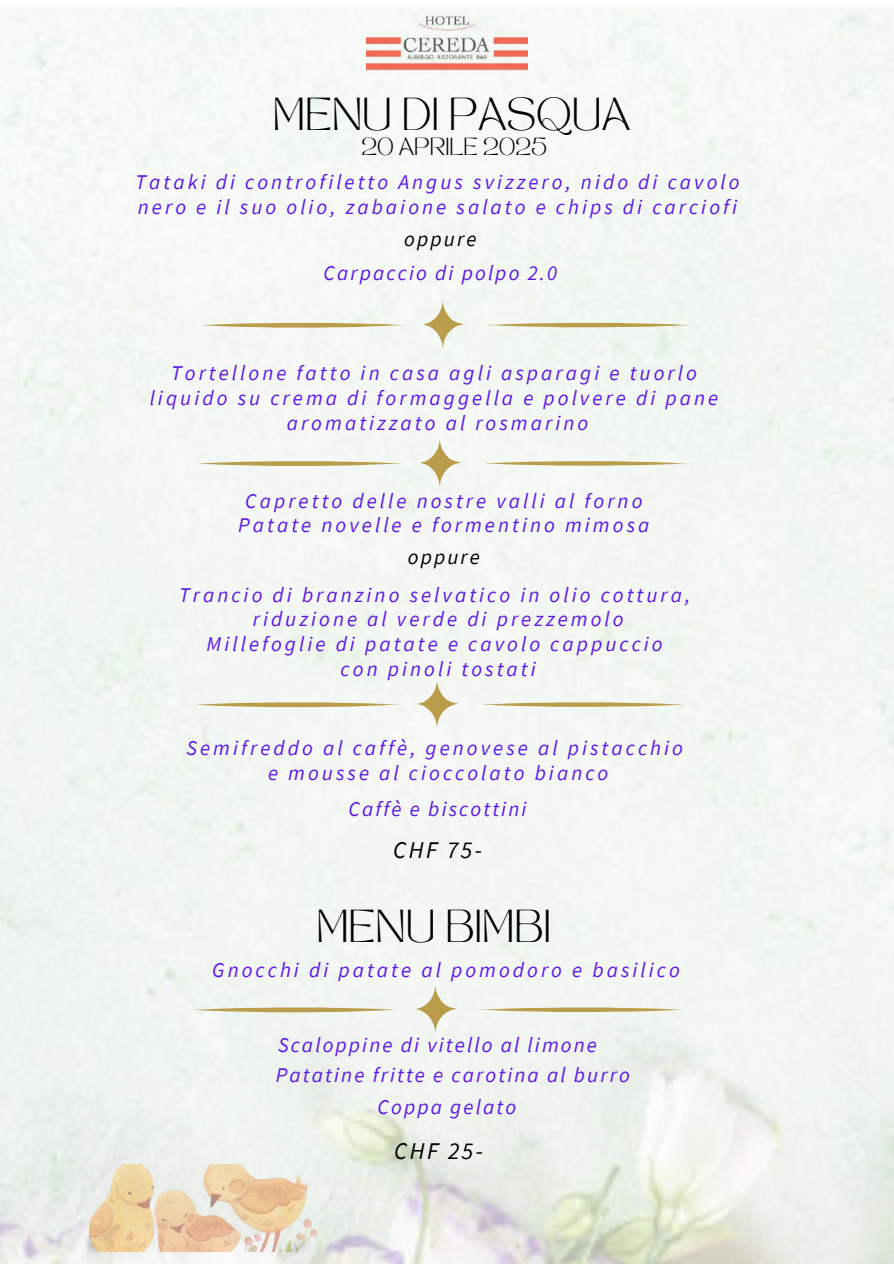
<style>
.page{position:relative;width:894px;height:1264px;background:#fff}
.page>*{position:absolute;margin:0;border:0;box-sizing:border-box;transform-origin:0 0}
.t1{font:32.25px "TAN MONCHERI Regular";color:#000}
.t2{font:italic 24px "Source Sans Pro";letter-spacing:.1em;color:#000}
.t3{font:italic 21px/24.8px "Source Sans Pro";letter-spacing:.145em;color:#5e17eb;text-align:center}
.t4{font:italic 21px/29.2px "Source Sans Pro";letter-spacing:.1em;color:#5e17eb}
.t5{font:italic 21px "Source Sans Pro";letter-spacing:.1em;color:#000}
.t6{font:17.25px "TAN MONCHERI Regular";color:#000}
</style>
<div class="page">
<img style="left:0;top:7px;width:893px;height:1256px">
<img style="left:89px;top:1164px;width:227px;height:87px">
<svg style="left:487px;top:323px;width:203px;height:4px"></svg>
<svg style="left:202px;top:323px;width:202px;height:4px"></svg>
<svg style="left:420px;top:299px;width:43px;height:50px"></svg>
<svg style="left:484px;top:461px;width:203px;height:4px"></svg>
<svg style="left:199px;top:461px;width:203px;height:5px"></svg>
<svg style="left:418px;top:437px;width:42px;height:51px"></svg>
<svg style="left:481px;top:702px;width:203px;height:4px"></svg>
<svg style="left:196px;top:702px;width:203px;height:5px"></svg>
<svg style="left:415px;top:678px;width:43px;height:51px"></svg>
<svg style="left:480px;top:1007px;width:203px;height:4px"></svg>
<svg style="left:194px;top:1007px;width:203px;height:5px"></svg>
<svg style="left:413px;top:983px;width:43px;height:51px"></svg>
<h1 class="t1" style="left:273px;top:97px;width:359px">MENU DI PASQUA</h1>
<p class="t6" style="left:361px;top:137px;width:187px">20 APRILE 2025</p>
<p class="t3" style="left:135px;top:169px;width:605px;text-align:left">Tataki di controfiletto Angus svizzero, nido di cavolo nero e il suo olio, zabaione salato e chips di carciofi</p>
<p class="t5" style="left:404px;top:225px;width:74px">oppure</p>
<p class="t4" style="left:323px;top:258px;width:235px">Carpaccio di polpo 2.0</p>
<p class="t3" style="left:150px;top:360px;width:570px">Tortellone fatto in casa agli asparagi e tuorlo liquido su crema di formaggella e polvere di pane aromatizzato al rosmarino</p>
<p class="t3" style="left:238px;top:488px;width:412px">Capretto delle nostre valli al forno<br>Patate novelle e formentino mimosa</p>
<p class="t5" style="left:407px;top:543px;width:74px">oppure</p>
<p class="t3" style="left:179px;top:582px;width:512px">Trancio di branzino selvatico in olio cottura, riduzione al verde di prezzemolo<br>Millefoglie di patate e cavolo cappuccio<br>con pinoli tostati</p>
<p class="t3" style="left:186px;top:735px;width:498px">Semifreddo al caffè, genovese al pistacchio e mousse al cioccolato bianco</p>
<p class="t4" style="left:348px;top:794px;width:179px">Caffè e biscottini</p>
<p class="t2" style="left:393px;top:833px;width:90px">CHF 75-</p>
<h1 class="t1" style="left:316px;top:908px;width:236px">MENU BIMBI</h1>
<p class="t3" style="left:212px;top:956px;width:469px">Gnocchi di patate al pomodoro e basilico</p>
<p class="t4" style="left:276px;top:1030px;width:355px">Scaloppine di vitello al limone<br>Patatine fritte e carotina al burro</p>
<p class="t4" style="left:377px;top:1092px;width:140px">Coppa gelato</p>
<p class="t2" style="left:394px;top:1135px;width:90px">CHF 25-</p>
</div>
